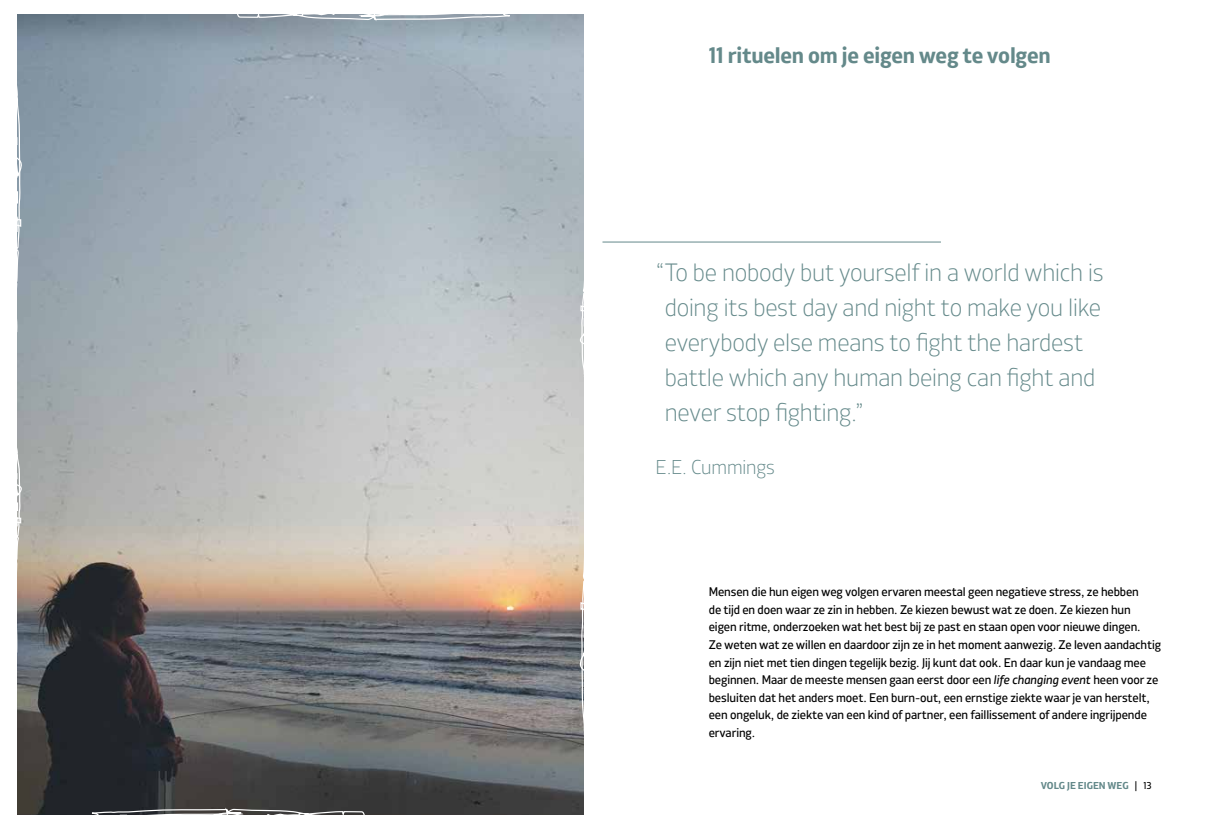
<style>
.page{position:relative;width:1205px;height:833px;background:#fff}
.page>*{position:absolute;margin:0;border:0;box-sizing:border-box;transform-origin:0 0}
.t1{font:100 25px/35px "XXII Centar";letter-spacing:-.01em;color:#64898a}
.t2{font:700 22.5px "XXII Centar";letter-spacing:-.01em;color:#64898a}
.t3{font:100 20px "XXII Centar";letter-spacing:-.01em;color:#64898a}
.t4{font:12.5px/17.5px "XXII Centar";letter-spacing:-.01em;color:#000}
.t5{font:700 10px "XXII Centar";color:#64898a}
.s1{font-family:"XXII Centar Regular It"}
.s2{font-weight:400;color:#000}
</style>
<div class="page">
<hr style="left:602px;top:242px;width:339px;height:1px;background:#64898a">
<svg style="left:17px;top:14px;width:587px;height:801px;background:#9c9fa2"></svg>
<svg style="left:576px;top:301px;width:26px;height:84px"></svg>
<svg style="left:585px;top:515px;width:14px;height:56px"></svg>
<svg style="left:17px;top:213px;width:5px;height:20px"></svg>
<svg style="left:17px;top:191px;width:2px;height:13px"></svg>
<svg style="left:236px;top:14px;width:286px;height:9px;background:#a2adb6"></svg>
<svg style="left:585px;top:265px;width:8px;height:25px"></svg>
<svg style="left:588px;top:215px;width:9px;height:8px"></svg>
<svg style="left:580px;top:596px;width:13px;height:19px"></svg>
<svg style="left:583px;top:625px;width:7px;height:13px"></svg>
<svg style="left:584px;top:683px;width:7px;height:9px"></svg>
<svg style="left:584px;top:704px;width:17px;height:41px"></svg>
<svg style="left:79px;top:805px;width:287px;height:10px;background:#575758"></svg>
<h2 class="t2" style="left:709px;top:40px;width:343px">11 rituelen om je eigen weg te volgen</h2>
<h1 class="t1" style="left:665px;top:255px;width:440px;text-indent:-9px">“To be nobody but yourself in a world which is doing its best day and night to make you like everybody else means to fight the hardest battle which any human being can fight and never stop fighting.”</h1>
<h3 class="t3" style="left:656px;top:454px;width:121px">E.E. Cummings</h3>
<p class="t4" style="left:709px;top:583px;width:454px">Mensen die hun eigen weg volgen ervaren meestal geen negatieve stress, ze hebben<br>de tijd en doen waar ze zin in hebben. Ze kiezen bewust wat ze doen. Ze kiezen hun eigen ritme, onderzoeken wat het best bij ze past en staan open voor nieuwe dingen.<br>Ze weten wat ze willen en daardoor zijn ze in het moment aanwezig. Ze leven aandachtig en zijn niet met tien dingen tegelijk bezig. Jij kunt dat ook. En daar kun je vandaag mee beginnen. Maar de meeste mensen gaan eerst door een <span class="s1">life changing event</span> heen voor ze besluiten dat het anders moet. Een burn-out, een ernstige ziekte waar je van herstelt, een ongeluk, de ziekte van een kind of partner, een faillissement of andere ingrijpende ervaring.</p>
<p class="t5" style="left:1041px;top:779px;width:112px">VOLG JE EIGEN WEG <span class="s2">| 13</span></p>
</div>
